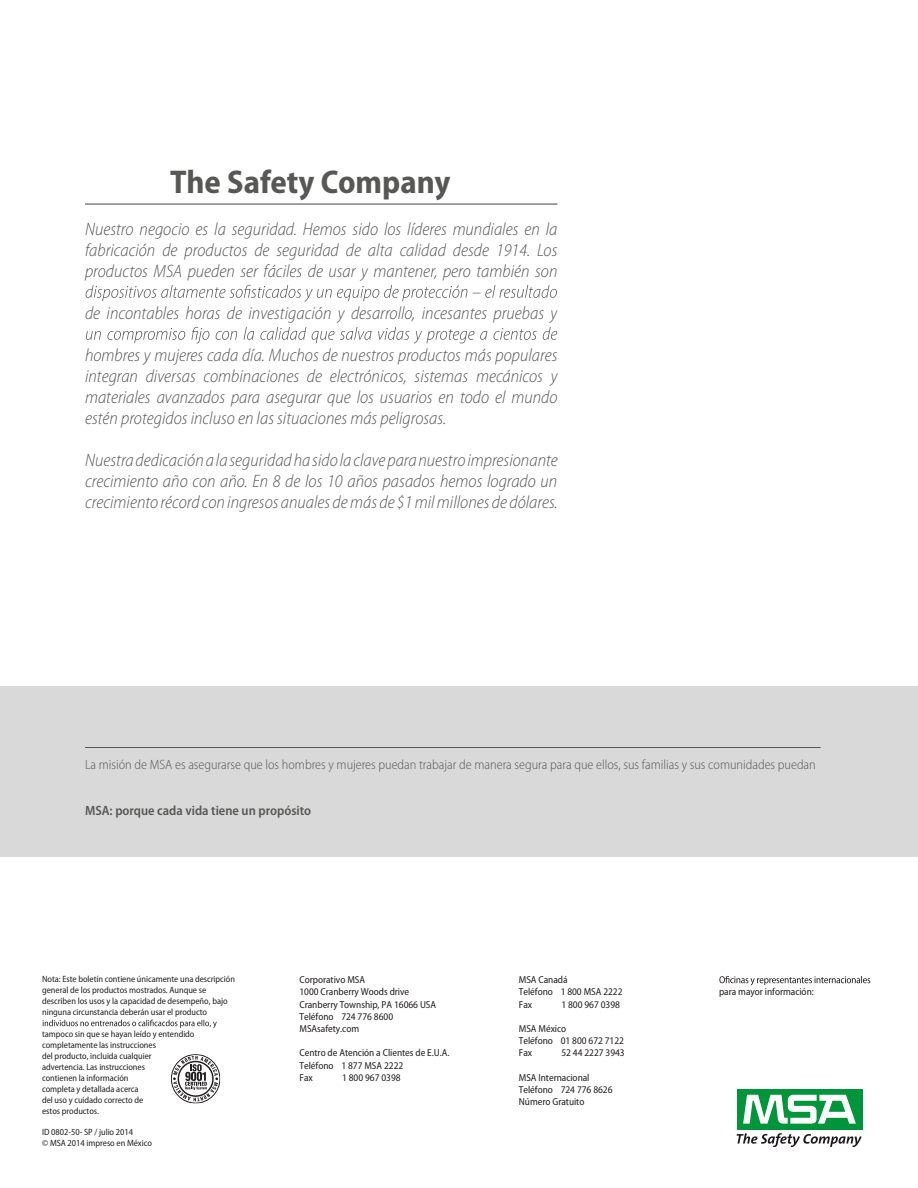
<style>
.page{position:relative;width:918px;height:1188px;background:#fff}
.page>*{position:absolute;margin:0;border:0;box-sizing:border-box;transform-origin:0 0}
.t1{font:700 semi-condensed 33px "Myriad Pro";color:#575756}
.t2{font:italic 300 semi-condensed 18px/21px "Myriad Pro";color:#575756;text-align:justify}
.t3{font:300 semi-condensed 13.5px "Myriad Pro";color:#575756}
.t4{font:600 semi-condensed 13.5px "Myriad Pro";color:#575756}
.t5{font:semi-condensed 10.2px/12.1px "Myriad Pro";letter-spacing:-.005em;color:#231f20}
.t6{font:semi-condensed 9.15px/10.9px "Myriad Pro";letter-spacing:-.005em;color:#231f20}
</style>
<div class="page">
<div style="left:171px;top:1054px;width:49px;height:49px;border:1px solid #231f20;border-radius:50%"></div>
<svg style="left:173px;top:1056px;width:45px;height:45px"></svg>
<svg style="left:43px;top:1020px;width:174px;height:8px"></svg>
<svg style="left:719px;top:976px;width:151px;height:9px"></svg>
<div style="left:737px;top:1089px;width:125px;height:40px;background:#00953a"></div>
<svg style="left:743px;top:1095px;width:113px;height:29px"></svg>
<svg style="left:737px;top:1133px;width:125px;height:14px"></svg>
<div style="left:0;top:687px;width:918px;height:170px;background:#d9d9d9"></div>
<svg style="left:86px;top:285px;width:471px;height:17px"></svg>
<svg style="left:86px;top:327px;width:471px;height:17px"></svg>
<hr style="left:85px;top:204px;width:472px;height:1px;background:#575756">
<hr style="left:85px;top:747px;width:736px;height:1px;background:#575756">
<h1 class="t1" style="left:170px;top:160px;width:282px">The Safety Company</h1>
<p class="t2" style="left:85px;top:218px;width:474px">Nuestro negocio es la seguridad. Hemos sido los líderes mundiales en la fabricación de productos de seguridad de alta calidad desde 1914. Los productos MSA pueden ser fáciles de usar y mantener, pero también son</p>
<p class="t2" style="left:85px;top:302px;width:474px">de incontables horas de investigación y desarrollo, incesantes pruebas y</p>
<p class="t2" style="left:85px;top:344px;width:474px">hombres y mujeres cada día. Muchos de nuestros productos más populares integran diversas combinaciones de electrónicos, sistemas mecánicos y materiales avanzados para asegurar que los usuarios en todo el mundo estén protegidos incluso en las situaciones más peligrosas.</p>
<p class="t2" style="left:85px;top:449px;width:474px">Nuestradedicaciónalaseguridadhasidolaclaveparanuestroimpresionante crecimiento año con año. En 8 de los 10 años pasados hemos logrado un crecimiento récord con ingresos anuales demás de $1milmillones de dólares.</p>
<p class="t3" style="left:85px;top:757px;width:732px">La misión de MSA es asegurarse que los hombres y mujeres puedan trabajar de manera segura para que ellos, sus familias y sus comunidades puedan</p>
<p class="t4" style="left:85px;top:802px;width:228px">MSA: porque cada vida tiene un propósito</p>
<p class="t6" style="left:42px;top:974px;width:194px">Nota: Este boletín contiene únicamente una descripción general de los productos mostrados. Aunque se describen los usos y la capacidad de desempeño, bajo ninguna circunstancia deberán usar el producto</p>
<p class="t6" style="left:42px;top:1028px;width:154px">tampoco sin que se hayan leído y entendido completamente las instrucciones<br>del producto, incluida cualquier advertencia. Las instrucciones<br>contienen la información<br>completa y detallada acerca<br>del uso y cuidado correcto de<br>estos productos.</p>
<p class="t6" style="left:42px;top:1127px;width:111px">ID 0802-50- SP / julio 2014<br>© MSA 2014 impreso en México</p>
<p class="t5" style="left:300px;top:974px;width:138px">Corporativo MSA<br>1000 Cranberry Woods drive<br>Cranberry Township, PA 16066 USA<br>Teléfono 724 776 8600<br>MSAsafety.com</p>
<p class="t5" style="left:300px;top:1047px;width:152px">Centro de Atención a Clientes de E.U.A.<br>Teléfono 1 877 MSA 2222<br>Fax</p>
<p class="t5" style="left:342px;top:1071px;width:60px">1 800 967 0398</p>
<p class="t5" style="left:519px;top:974px;width:105px">MSA Canadá<br>Teléfono 1 800 MSA 2222<br>Fax</p>
<p class="t5" style="left:561px;top:998px;width:60px">1 800 967 0398</p>
<p class="t5" style="left:519px;top:1022px;width:107px">MSA México<br>Teléfono 01 800 672 7122<br>Fax</p>
<p class="t5" style="left:561px;top:1047px;width:65px">52 44 2227 3943</p>
<p class="t5" style="left:519px;top:1071px;width:95px">MSA Internacional<br>Teléfono 724 776 8626<br>Número Gratuito</p>
<p class="t5" style="left:719px;top:986px;width:96px">para mayor información:</p>
</div>
